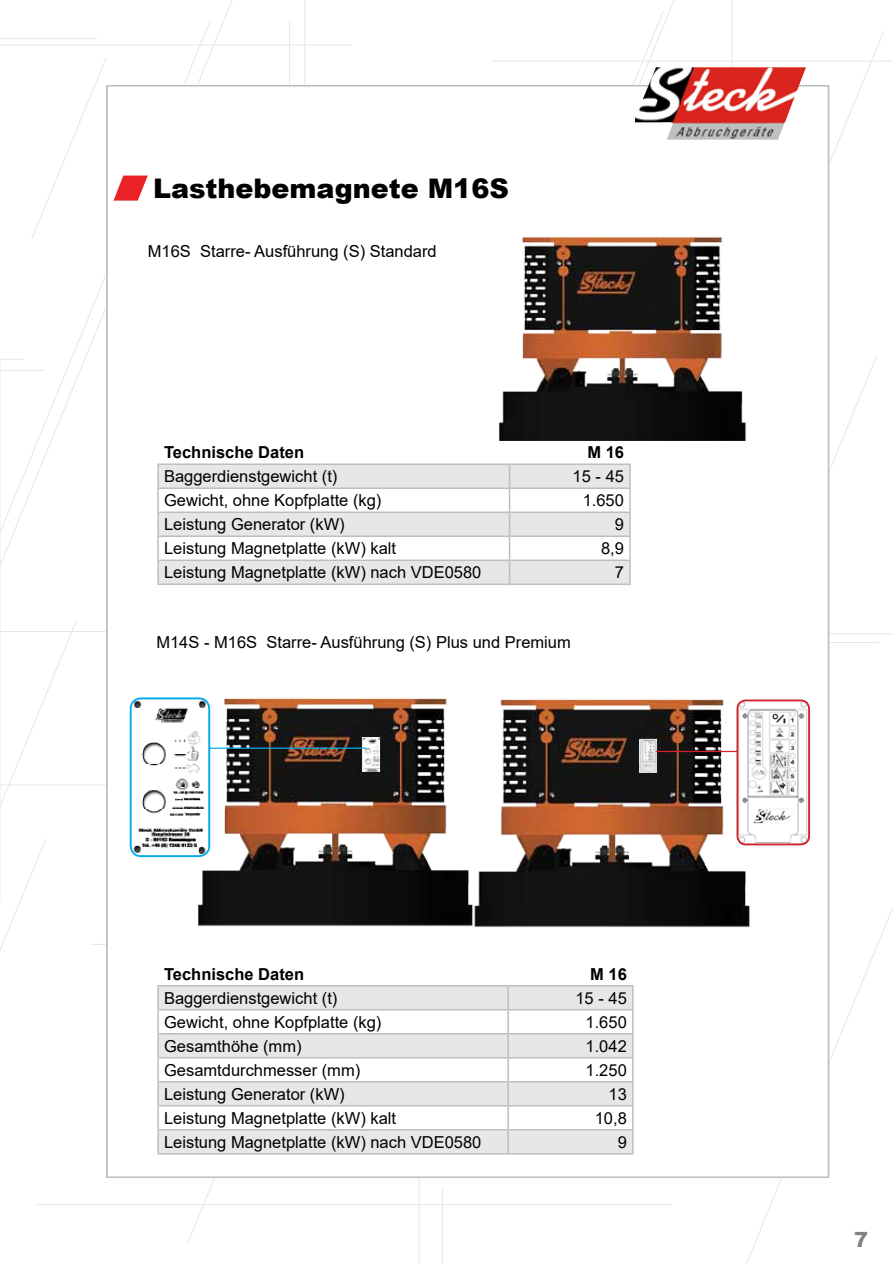
<style>
.page{position:relative;width:893px;height:1263px;background:#fff}
.page>*{position:absolute;margin:0;border:0;box-sizing:border-box;transform-origin:0 0}
.t1{font:900 27px "Arial";color:#000}
.t2{font:900 21px "Arial";color:#808285}
.t3{font:16.5px "Arial";color:#000}
.t4{font:700 16.5px "Arial";color:#000}
</style>
<div class="page">
<svg style="left:0;top:22px;width:211px;height:542px"></svg>
<svg style="left:746px;top:901px;width:147px;height:362px"></svg>
<svg style="left:0;top:621px;width:77px;height:330px"></svg>
<svg style="left:829px;top:354px;width:48px;height:183px"></svg>
<svg style="left:187px;top:1178px;width:28px;height:66px"></svg>
<hr style="left:0;top:38px;width:97px;height:1px;background:#e6e7e8">
<hr style="left:491px;top:61px;width:402px;height:1px;background:#e6e7e8">
<svg style="left:0;top:359px;width:23px;height:1px"></svg>
<hr style="left:0;top:370px;width:45px;height:1px;background:#e6e7e8">
<hr style="left:0;top:784px;width:370px;height:1px;background:#e6e7e8">
<hr style="left:36px;top:1204px;width:636px;height:1px;background:#e6e7e8">
<hr style="left:0;top:631px;width:141px;height:1px;background:#e6e7e8">
<hr style="left:731px;top:0;width:1px;height:511px;background:#e6e7e8">
<hr style="left:289px;top:20px;width:1px;height:539px;background:#e6e7e8">
<hr style="left:304px;top:0;width:1px;height:504px;background:#e6e7e8">
<hr style="left:419px;top:753px;width:1px;height:510px;background:#e6e7e8">
<hr style="left:442px;top:1186px;width:1px;height:77px;background:#e6e7e8">
<hr style="left:0;top:45px;width:352px;height:1px;background:#e6e7e8">
<hr style="left:0;top:362px;width:1px;height:539px;background:#e6e7e8">
<svg style="left:829px;top:31px;width:55px;height:181px"></svg>
<hr style="left:733px;top:634px;width:160px;height:1px;background:#e6e7e8">
<hr style="left:719px;top:642px;width:160px;height:1px;background:#e6e7e8">
<hr style="left:90px;top:944px;width:283px;height:1px;background:#e6e7e8">
<div style="left:106px;top:85px;width:723px;height:1093px;background:#fff;border:2px solid #bcbec0"></div>
<img style="left:498px;top:236px;width:249px;height:204px">
<div style="left:644px;top:265px;width:23px;height:40px;background:#141414"></div>
<svg style="left:31px;top:57px;width:118px;height:183px"></svg>
<svg style="left:159px;top:465px;width:470px;height:118px;fill:#e6e7e8"></svg>
<hr style="left:157px;top:463px;width:353px;height:2px;background:#bcbec0">
<hr style="left:157px;top:465px;width:2px;height:22px;background:#bcbec0">
<hr style="left:510px;top:463px;width:121px;height:2px;background:#bcbec0">
<hr style="left:629px;top:465px;width:2px;height:22px;background:#bcbec0">
<hr style="left:157px;top:487px;width:353px;height:2px;background:#bcbec0">
<hr style="left:157px;top:489px;width:2px;height:22px;background:#bcbec0">
<hr style="left:510px;top:487px;width:121px;height:2px;background:#bcbec0">
<hr style="left:629px;top:489px;width:2px;height:22px;background:#bcbec0">
<hr style="left:157px;top:511px;width:353px;height:2px;background:#bcbec0">
<hr style="left:157px;top:513px;width:2px;height:22px;background:#bcbec0">
<hr style="left:510px;top:511px;width:121px;height:2px;background:#bcbec0">
<hr style="left:629px;top:513px;width:2px;height:22px;background:#bcbec0">
<hr style="left:157px;top:535px;width:353px;height:2px;background:#bcbec0">
<hr style="left:157px;top:537px;width:2px;height:22px;background:#bcbec0">
<hr style="left:510px;top:535px;width:121px;height:2px;background:#bcbec0">
<hr style="left:629px;top:537px;width:2px;height:22px;background:#bcbec0">
<hr style="left:157px;top:559px;width:353px;height:2px;background:#bcbec0">
<hr style="left:157px;top:561px;width:2px;height:22px;background:#bcbec0">
<hr style="left:510px;top:559px;width:121px;height:2px;background:#bcbec0">
<svg style="left:509px;top:465px;width:1px;height:118px"></svg>
<hr style="left:629px;top:561px;width:2px;height:22px;background:#bcbec0">
<hr style="left:157px;top:583px;width:353px;height:2px;background:#bcbec0">
<hr style="left:510px;top:583px;width:121px;height:2px;background:#bcbec0">
<svg style="left:159px;top:986px;width:473px;height:167px;fill:#e6e7e8"></svg>
<hr style="left:157px;top:985px;width:351px;height:1px;background:#bcbec0">
<hr style="left:157px;top:986px;width:2px;height:23px;background:#bcbec0">
<hr style="left:508px;top:985px;width:126px;height:1px;background:#bcbec0">
<hr style="left:507px;top:986px;width:2px;height:23px;background:#bcbec0">
<hr style="left:632px;top:986px;width:2px;height:23px;background:#bcbec0">
<hr style="left:157px;top:1009px;width:351px;height:1px;background:#bcbec0">
<hr style="left:157px;top:1010px;width:2px;height:23px;background:#bcbec0">
<hr style="left:508px;top:1009px;width:126px;height:1px;background:#bcbec0">
<hr style="left:507px;top:1010px;width:2px;height:23px;background:#bcbec0">
<hr style="left:632px;top:1010px;width:2px;height:23px;background:#bcbec0">
<hr style="left:157px;top:1033px;width:351px;height:1px;background:#bcbec0">
<hr style="left:157px;top:1034px;width:2px;height:23px;background:#bcbec0">
<hr style="left:508px;top:1033px;width:126px;height:1px;background:#bcbec0">
<hr style="left:507px;top:1034px;width:2px;height:23px;background:#bcbec0">
<hr style="left:632px;top:1034px;width:2px;height:23px;background:#bcbec0">
<hr style="left:157px;top:1057px;width:351px;height:1px;background:#bcbec0">
<hr style="left:157px;top:1058px;width:2px;height:23px;background:#bcbec0">
<hr style="left:508px;top:1057px;width:126px;height:1px;background:#bcbec0">
<hr style="left:507px;top:1058px;width:2px;height:23px;background:#bcbec0">
<hr style="left:632px;top:1058px;width:2px;height:23px;background:#bcbec0">
<hr style="left:157px;top:1081px;width:351px;height:1px;background:#bcbec0">
<hr style="left:157px;top:1082px;width:2px;height:23px;background:#bcbec0">
<hr style="left:508px;top:1081px;width:126px;height:1px;background:#bcbec0">
<hr style="left:507px;top:1082px;width:2px;height:23px;background:#bcbec0">
<hr style="left:632px;top:1082px;width:2px;height:23px;background:#bcbec0">
<hr style="left:157px;top:1105px;width:351px;height:1px;background:#bcbec0">
<hr style="left:157px;top:1106px;width:2px;height:23px;background:#bcbec0">
<hr style="left:508px;top:1105px;width:126px;height:1px;background:#bcbec0">
<hr style="left:507px;top:1106px;width:2px;height:23px;background:#bcbec0">
<hr style="left:632px;top:1106px;width:2px;height:23px;background:#bcbec0">
<hr style="left:157px;top:1129px;width:351px;height:1px;background:#bcbec0">
<hr style="left:157px;top:1130px;width:2px;height:23px;background:#bcbec0">
<hr style="left:508px;top:1129px;width:126px;height:1px;background:#bcbec0">
<hr style="left:507px;top:1130px;width:2px;height:23px;background:#bcbec0">
<hr style="left:632px;top:1130px;width:2px;height:23px;background:#bcbec0">
<hr style="left:157px;top:1153px;width:351px;height:1px;background:#bcbec0">
<hr style="left:508px;top:1153px;width:126px;height:1px;background:#bcbec0">
<img style="left:186px;top:698px;width:287px;height:229px">
<img style="left:363px;top:738px;width:17px;height:34px">
<img style="left:131px;top:698px;width:78px;height:156px">
<div style="left:130px;top:697px;width:80px;height:160px;border:2px solid #00aeef;border-radius:11px"></div>
<hr style="left:209px;top:747px;width:157px;height:2px;background:#00aeef">
<img style="left:474px;top:699px;width:282px;height:229px">
<img style="left:737px;top:700px;width:72px;height:144px">
<div style="left:736px;top:699px;width:74px;height:146px;border:2px solid #d2232a;border-radius:9px"></div>
<img style="left:640px;top:739px;width:17px;height:33px">
<hr style="left:656px;top:751px;width:82px;height:1px;background:#d2232a">
<img style="left:635px;top:67px;width:171px;height:73px">
<h1 class="t1" style="left:153px;top:169px;width:357px">Lasthebemagnete M16S</h1>
<p class="t3" style="left:148px;top:240px;width:290px">M16S Starre- Ausführung (S) Standard</p>
<p class="t4" style="left:164px;top:441px;width:141px">Technische Daten</p>
<p class="t4" style="left:587px;top:441px;width:38px">M 16</p>
<p class="t3" style="left:164px;top:465px;width:175px">Baggerdienstgewicht (t)</p>
<p class="t3" style="left:573px;top:465px;width:53px">15 - 45</p>
<p class="t3" style="left:164px;top:489px;width:219px">Gewicht, ohne Kopfplatte (kg)</p>
<p class="t3" style="left:583px;top:489px;width:43px">1.650</p>
<p class="t3" style="left:164px;top:513px;width:182px">Leistung Generator (kW)</p>
<p class="t3" style="left:615px;top:513px;width:11px">9</p>
<p class="t3" style="left:164px;top:537px;width:234px">Leistung Magnetplatte (kW) kalt</p>
<p class="t3" style="left:601px;top:537px;width:24px">8,9</p>
<p class="t3" style="left:164px;top:561px;width:319px">Leistung Magnetplatte (kW) nach VDE0580</p>
<p class="t3" style="left:615px;top:561px;width:11px">7</p>
<p class="t3" style="left:156px;top:631px;width:416px">M14S - M16S Starre- Ausführung (S) Plus und Premium</p>
<p class="t4" style="left:164px;top:962px;width:141px">Technische Daten</p>
<p class="t4" style="left:590px;top:962px;width:38px">M 16</p>
<p class="t3" style="left:164px;top:986px;width:175px">Baggerdienstgewicht (t)</p>
<p class="t3" style="left:575px;top:986px;width:53px">15 - 45</p>
<p class="t3" style="left:164px;top:1010px;width:219px">Gewicht, ohne Kopfplatte (kg)</p>
<p class="t3" style="left:585px;top:1010px;width:43px">1.650</p>
<p class="t3" style="left:164px;top:1034px;width:139px">Gesamthöhe (mm)</p>
<p class="t3" style="left:585px;top:1034px;width:43px">1.042</p>
<p class="t3" style="left:164px;top:1058px;width:198px">Gesamtdurchmesser (mm)</p>
<p class="t3" style="left:585px;top:1058px;width:43px">1.250</p>
<p class="t3" style="left:164px;top:1082px;width:182px">Leistung Generator (kW)</p>
<p class="t3" style="left:608px;top:1082px;width:20px">13</p>
<p class="t3" style="left:164px;top:1106px;width:234px">Leistung Magnetplatte (kW) kalt</p>
<p class="t3" style="left:595px;top:1106px;width:34px">10,8</p>
<p class="t3" style="left:164px;top:1131px;width:319px">Leistung Magnetplatte (kW) nach VDE0580</p>
<p class="t3" style="left:618px;top:1131px;width:11px">9</p>
<p class="t2" style="left:854px;top:1224px;width:16px">7</p>
</div>
